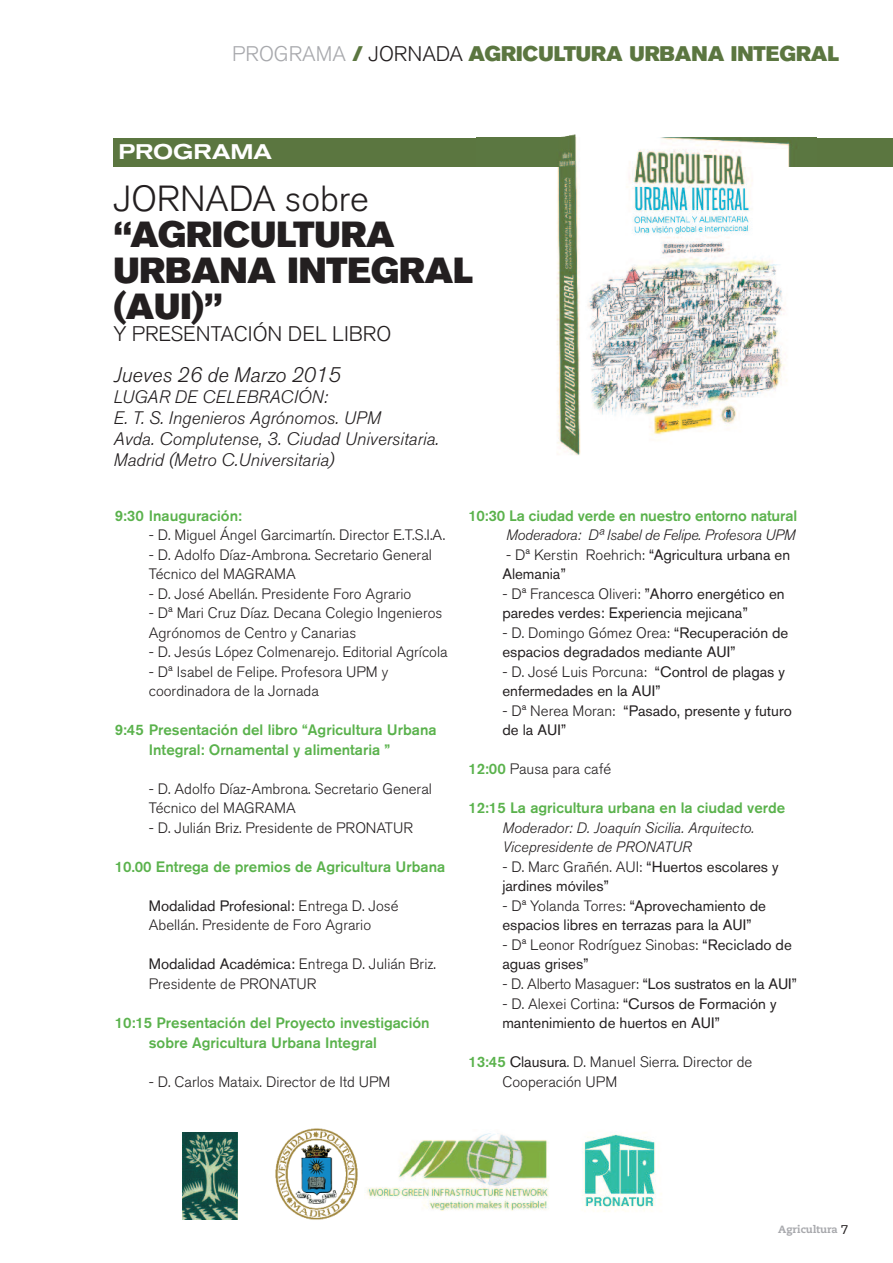
<style>
.page{position:relative;width:893px;height:1263px;background:#fff}
.page>*{position:absolute;margin:0;border:0;box-sizing:border-box;transform-origin:0 0}
.t1{font:36px/36px "Akzidenz Grotesk BQ Super";color:#231f20}
.t2{font:300 36px "Akzidenz Grotesk BQ";color:#231f20}
.t3{font:21px "Akzidenz Grotesk BQ Super";color:#5b7640}
.t4{font:300 21px "Akzidenz Grotesk BQ";color:#231f20}
.t5{font:italic 300 21px "Akzidenz Grotesk BQ";color:#231f20}
.t6{font:500 expanded 21px "Akzidenz Grotesk BQ";color:#fff}
.t7{font:italic 300 18px/21px "Akzidenz Grotesk BQ";color:#231f20}
.t8{font:300 15px/19.5px "Akzidenz Grotesk BQ";color:#231f20}
.t9{font:15px/19.5px "Akzidenz Grotesk BQ";color:#231f20}
.t10{font:500 15px/19.5px "Akzidenz Grotesk BQ";color:#5ab24c}
.t11{font:italic 300 15px/19.5px "Akzidenz Grotesk BQ";color:#231f20}
.t12{font:800 10.5px "Caecilia LT";color:#a8a9ad}
.s1{font-family:"Akzidenz Grotesk BQ";font-weight:300;color:#a8a9ad}
.s2{font-family:"Akzidenz Grotesk BQ";font-weight:300;color:#231f20}
.s3{font-weight:400}
.s4{font-weight:300}
.s5{font-weight:500;color:#5ab24c}
.s6{font-family:"Serifa Std";font-weight:400;font-size:13.5px;color:#231f20}
</style>
<div class="page">
<div style="left:113px;top:138px;width:780px;height:29px;background:#5b7640"></div>
<img style="left:476px;top:134px;width:340px;height:322px">
<img style="left:582px;top:1132px;width:74px;height:80px">
<img style="left:275px;top:1128px;width:83px;height:92px">
<img style="left:183px;top:1132px;width:55px;height:87px">
<img style="left:367px;top:1133px;width:182px;height:78px">
<h2 class="t3" style="left:232px;top:46px;width:608px"><span class="s1">PROGRAMA</span> / <span class="s2">JORNADA</span> AGRICULTURA URBANA INTEGRAL</h2>
<h2 class="t6" style="left:119px;top:144px;width:155px">PROGRAMA</h2>
<h1 class="t2" style="left:113px;top:185px;width:257px">JORNADA sobre</h1>
<h1 class="t1" style="left:113px;top:219px;width:361px">“AGRICULTURA<br>URBANA INTEGRAL (AUI)”</h1>
<h2 class="t4" style="left:113px;top:326px;width:279px">Y PRESENTACIÓN DEL LIBRO</h2>
<h2 class="t5" style="left:113px;top:367px;width:228px">Jueves 26 de Marzo 2015</h2>
<p class="t7" style="left:113px;top:388px;width:327px">LUGAR DE CELEBRACIÓN:<br>E. T. S. Ingenieros Agrónomos. UPM<br>Avda. Complutense, 3. Ciudad Universitaria.<br>Madrid (Metro C.Universitaria)</p>
<p class="t10" style="left:115px;top:507px;width:129px">9:30 Inauguración:</p>
<p class="t8" style="left:149px;top:527px;width:298px">- D. Miguel Ángel Garcimartín. Director E.T.S.I.A.</p>
<p class="t8" style="left:149px;top:547px;width:285px">- D. Adolfo Díaz-Ambrona. Secretario General<br>Técnico del MAGRAMA</p>
<p class="t8" style="left:149px;top:586px;width:264px">- D. José Abellán. Presidente Foro Agrario</p>
<p class="t8" style="left:149px;top:605px;width:295px">- Dª Mari Cruz Díaz. Decana Colegio Ingenieros<br>Agrónomos de Centro y Canarias</p>
<p class="t8" style="left:149px;top:644px;width:300px">- D. Jesús López Colmenarejo. Editorial Agrícola</p>
<p class="t8" style="left:149px;top:664px;width:241px">- Dª Isabel de Felipe. Profesora UPM y coordinadora de la Jornada</p>
<p class="t10" style="left:149px;top:722px;width:289px;text-indent:-34px">9:45 Presentación del libro “Agricultura Urbana<br>Integral: Ornamental y alimentaria ”</p>
<p class="t8" style="left:149px;top:781px;width:285px">- D. Adolfo Díaz-Ambrona. Secretario General<br>Técnico del MAGRAMA</p>
<p class="t8" style="left:149px;top:820px;width:266px">- D. Julián Briz. Presidente de PRONATUR</p>
<p class="t10" style="left:115px;top:858px;width:332px">10.00 Entrega de premios de Agricultura Urbana</p>
<p class="t8" style="left:149px;top:898px;width:251px"><span class="s3">Modalidad Profesional:</span> Entrega D. José<br>Abellán. Presidente de Foro Agrario</p>
<p class="t8" style="left:149px;top:956px;width:289px"><span class="s3">Modalidad Académica:</span> Entrega D. Julián Briz.<br>Presidente de PRONATUR</p>
<p class="t10" style="left:149px;top:1014px;width:282px;text-indent:-34px">10:15 Presentación del Proyecto investigación sobre Agricultura Urbana Integral</p>
<p class="t8" style="left:149px;top:1073px;width:243px">- D. Carlos Mataix. Director de Itd UPM</p>
<p class="t10" style="left:468px;top:507px;width:330px">10:30 La ciudad verde en nuestro entorno natural</p>
<p class="t11" style="left:506px;top:527px;width:291px">Moderadora: Dª Isabel de Felipe. Profesora UPM</p>
<p class="t9" style="left:502px;top:547px;width:289px"><span class="s4">- Dª Kerstin Roehrich:</span> “Agricultura urbana en<br>Alemania”</p>
<p class="t9" style="left:502px;top:586px;width:284px"><span class="s4">- Dª Francesca Oliveri:</span> ”Ahorro energético en paredes verdes: Experiencia mejicana”</p>
<p class="t9" style="left:502px;top:625px;width:288px"><span class="s4">- D. Domingo Gómez Orea:</span> “Recuperación de espacios degradados mediante AUI”</p>
<p class="t9" style="left:502px;top:664px;width:284px"><span class="s4">- D. José Luis Porcuna:</span> “Control de plagas y enfermedades en la AUI”</p>
<p class="t9" style="left:502px;top:703px;width:291px"><span class="s4">- Dª Nerea Moran:</span> “Pasado, presente y futuro de la AUI”</p>
<p class="t8" style="left:468px;top:761px;width:144px"><span class="s5">12:00</span> Pausa para café</p>
<p class="t10" style="left:468px;top:800px;width:318px">12:15 La agricultura urbana en la ciudad verde</p>
<p class="t11" style="left:502px;top:819px;width:253px">Moderador: D. Joaquín Sicilia. Arquitecto.<br>Vicepresidente de PRONATUR</p>
<p class="t9" style="left:502px;top:859px;width:278px"><span class="s4">- D. Marc Grañén. AUI:</span> “Huertos escolares y jardines móviles”</p>
<p class="t9" style="left:502px;top:898px;width:265px"><span class="s4">- Dª Yolanda Torres:</span> “Aprovechamiento de espacios libres en terrazas para la AUI”</p>
<p class="t8" style="left:502px;top:937px;width:291px">- Dª Leonor Rodríguez Sinobas: <span class="s3">“Reciclado de aguas grises”</span></p>
<p class="t9" style="left:502px;top:976px;width:296px"><span class="s4">- D. Alberto Masaguer:</span> “Los sustratos en la AUI”</p>
<p class="t9" style="left:502px;top:995px;width:276px"><span class="s4">- D. Alexei Cortina:</span> “Cursos de Formación y mantenimiento de huertos en AUI”</p>
<p class="t8" style="left:502px;top:1054px;width:252px;text-indent:-34px"><span class="s5">13:45</span> <span class="s3">Clausura</span>. D. Manuel Sierra. Director de<br>Cooperación UPM</p>
<p class="t12" style="left:778px;top:1223px;width:71px">Agricultura <span class="s6">7</span></p>
</div>
